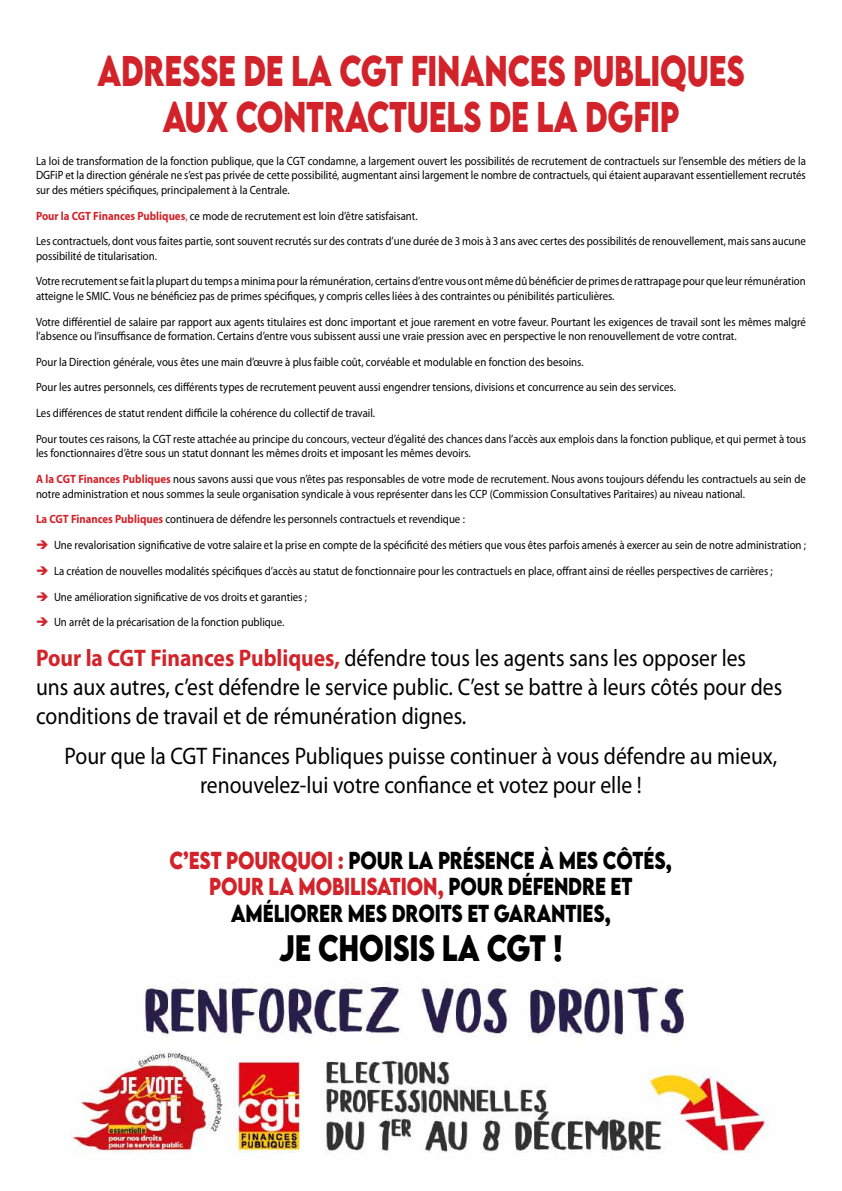
<style>
.page{position:relative;width:842px;height:1191px;background:#fff}
.page>*{position:absolute;margin:0;border:0;box-sizing:border-box;transform-origin:0 0}
.t1{font:700 38.2px/45.8px "LEMONMILK";letter-spacing:-.01em;color:#d2232a;scale:.75 1}
.t2{font:700 32.7px "LEMONMILK";letter-spacing:-.01em;color:#000;scale:.81 1}
.t3{font:24px/28.8px "Myriad Pro";color:#000;scale:.9 1}
.t4{font:700 21.8px/26.2px "LEMONMILK";letter-spacing:-.01em;color:#000;text-align:center;scale:.81 1}
.t5{font:12px/25.7px "Myriad Pro";color:#000;scale:.9 1}
.s1{font-weight:700;color:#d2232a}
.s2{color:#d2232a}
</style>
<div class="page">
<img style="left:71px;top:983px;width:698px;height:170px">
<h1 class="t1" style="left:162px;top:49px;width:778px;text-indent:-65px">ADRESSE DE LA CGT FINANCES PUBLIQUES<br>AUX CONTRACTUELS DE LA DGFIP</h1>
<p class="t5" style="left:36px;top:153px;width:857px;line-height:14.4px;text-align:justify">La loi de transformation de la fonction publique, que la CGT condamne, a largement ouvert les possibilités de recrutement de contractuels sur l’ensemble des métiers de la DGFiP et la direction générale ne s’est pas privée de cette possibilité, augmentant ainsi largement le nombre de contractuels, qui étaient auparavant essentiellement recrutés sur des métiers spécifiques, principalement à la Centrale.</p>
<p class="t5" style="left:36px;top:202px;width:857px"><span class="s1">Pour la CGT Finances Publiques</span><span class="s2">,</span> ce mode de recrutement est loin d’être satisfaisant.<br>Les contractuels, dont vous faites partie, sont souvent recrutés sur des contrats d’une durée de 3 mois à 3 ans avec certes des possibilités de renouvellement, mais sans aucune</p>
<p class="t5" style="left:36px;top:243px;width:857px">possibilité de titularisation.<br>Votre recrutement se fait la plupart du temps a minima pour la rémunération, certains d’entre vous ont même dû bénéficier de primes de rattrapage pour que leur rémunération</p>
<p class="t5" style="left:36px;top:283px;width:857px">atteigne le SMIC. Vous ne bénéficiez pas de primes spécifiques, y compris celles liées à des contraintes ou pénibilités particulières.<br>Votre différentiel de salaire par rapport aux agents titulaires est donc important et joue rarement en votre faveur. Pourtant les exigences de travail sont les mêmes malgré</p>
<p class="t5" style="left:36px;top:323px;width:857px">l’absence ou l’insuffisance de formation. Certains d’entre vous subissent aussi une vraie pression avec en perspective le non renouvellement de votre contrat.<br>Pour la Direction générale, vous êtes une main d’œuvre à plus faible coût, corvéable et modulable en fonction des besoins.<br>Pour les autres personnels, ces différents types de recrutement peuvent aussi engendrer tensions, divisions et concurrence au sein des services.<br>Les différences de statut rendent difficile la cohérence du collectif de travail.<br>Pour toutes ces raisons, la CGT reste attachée au principe du concours, vecteur d’égalité des chances dans l’accès aux emplois dans la fonction publique, et qui permet à tous</p>
<p class="t5" style="left:36px;top:440px;width:857px">les fonctionnaires d’être sous un statut donnant les mêmes droits et imposant les mêmes devoirs.<br><span class="s1">A la CGT Finances Publiques</span> nous savons aussi que vous n’êtes pas responsables de votre mode de recrutement. Nous avons toujours défendu les contractuels au sein de</p>
<p class="t5" style="left:36px;top:480px;width:789px">notre administration et nous sommes la seule organisation syndicale à vous représenter dans les CCP (Commission Consultatives Paritaires) au niveau national.<br><span class="s1">La CGT Finances Publiques</span> continuera de défendre les personnels contractuels et revendique :</p>
<p class="t5" style="left:36px;top:532px;width:857px"><span class="s2">➔</span> Une revalorisation significative de votre salaire et la prise en compte de la spécificité des métiers que vous êtes parfois amenés à exercer au sein de notre administration ;</p>
<p class="t5" style="left:36px;top:558px;width:820px"><span class="s2">➔</span> La création de nouvelles modalités spécifiques d’accès au statut de fonctionnaire pour les contractuels en place, offrant ainsi de réelles perspectives de carrières ;</p>
<p class="t5" style="left:36px;top:583px;width:303px"><span class="s2">➔</span> Une amélioration significative de vos droits et garanties ;</p>
<p class="t5" style="left:36px;top:609px;width:277px"><span class="s2">➔</span> Un arrêt de la précarisation de la fonction publique.</p>
<h3 class="t3" style="left:36px;top:643px;width:831px"><span class="s1">Pour la CGT Finances Publiques,</span> défendre tous les agents sans les opposer les uns aux autres, c’est défendre le service public. C’est se battre à leurs côtés pour des conditions de travail et de rémunération dignes.</h3>
<h3 class="t3" style="left:65px;top:741px;width:793px;text-align:center">Pour que la CGT Finances Publiques puisse continuer à vous défendre au mieux, renouvelez-lui votre confiance et votez pour elle !</h3>
<h3 class="t4" style="left:170px;top:847px;width:622px"><span class="s2">C’EST POURQUOI :</span> POUR LA PRÉSENCE À MES CÔTÉS,<br><span class="s2">POUR LA MOBILISATION,</span> POUR DÉFENDRE ET<br>AMÉLIORER MES DROITS ET GARANTIES,</h3>
<h2 class="t2" style="left:279px;top:925px;width:276px">JE CHOISIS LA CGT</h2>
<h2 class="t2" style="left:553px;top:925px;width:14px">!</h2>
</div>
